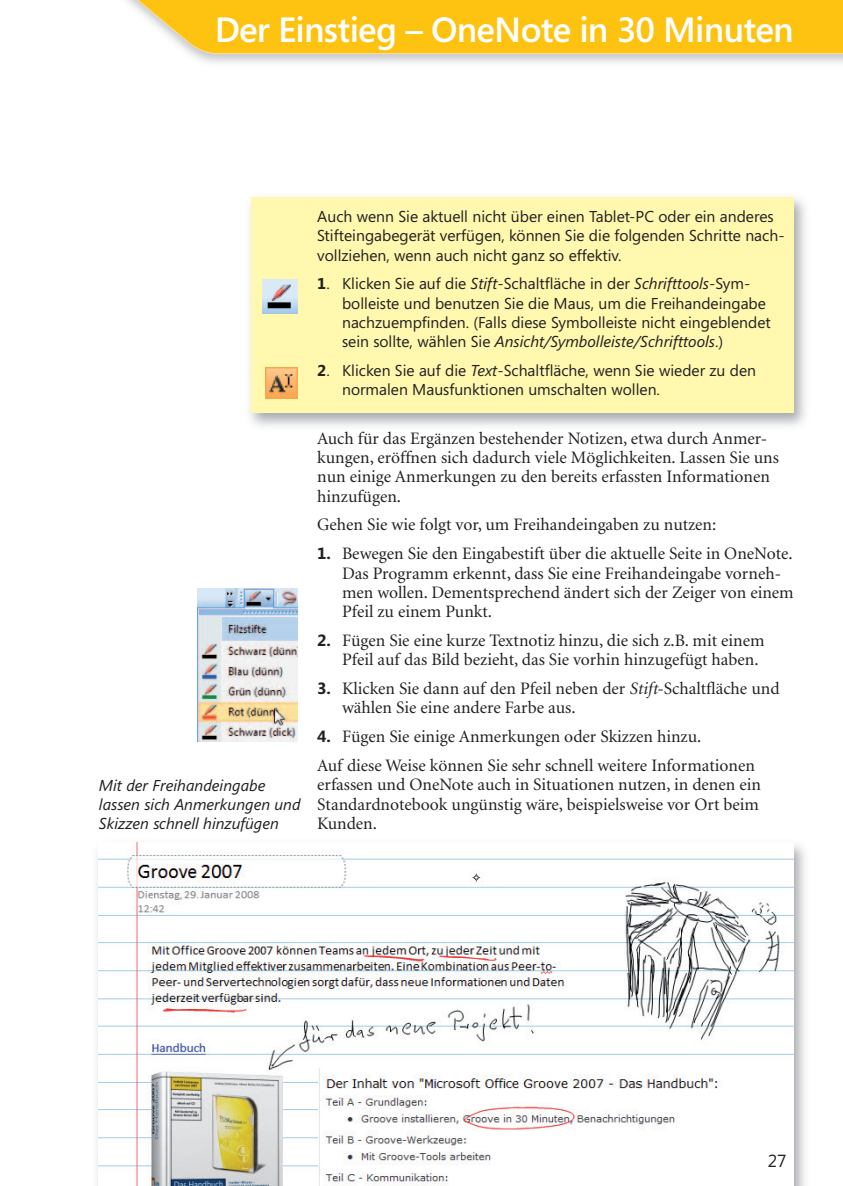
<style>
.page{position:relative;width:843px;height:1186px;background:#fff}
.page>*{position:absolute;margin:0;border:0;box-sizing:border-box;transform-origin:0 0}
.t1{font:600 35px "Segoe";letter-spacing:-.02em;color:#fff}
.t2{font:17.5px/19.2px "Minion";color:#231f20}
.t3{font:17.5px "Segoe";color:#231f20}
.t4{font:15.75px/19.2px "Segoe";color:#231f20}
.t5{font:italic 15.75px/19.2px "Segoe";color:#231f20}
.s1{font-weight:700}
.s2{font-style:italic}
.s3{font-family:"Segoe";font-weight:700;font-size:16.28px}
</style>
<div class="page">
<img style="left:250px;top:197px;width:556px;height:230px">
<div style="left:252px;top:197px;width:541px;height:215px;background:#fff8ae"></div>
<img style="left:262px;top:279px;width:35px;height:34px">
<img style="left:198px;top:589px;width:99px;height:153px">
<img style="left:265px;top:367px;width:32px;height:31px">
<img style="left:97px;top:842px;width:708px;height:344px">
<img style="left:99px;top:843px;width:694px;height:343px">
<svg style="left:122px;top:0;width:721px;height:54px;background:#fdc521"></svg>
<h1 class="t1" style="left:215px;top:15px;width:580px">Der Einstieg – OneNote in 30 Minuten</h1>
<p class="t5" style="left:99px;top:777px;width:203px">Mit der Freihandeingabe lassen sich Anmerkungen und<br>Skizzen schnell hinzufügen</p>
<p class="t4" style="left:317px;top:208px;width:469px">Auch wenn Sie aktuell nicht über einen Tablet-PC oder ein anderes<br>Stifteingabegerät verfügen, können Sie die folgenden Schritte nach&shy;vollziehen, wenn auch nicht ganz so effektiv.</p>
<p class="t4" style="left:342px;top:276px;width:430px;text-indent:-25px"><span class="s1">1</span>. Klicken Sie auf die <span class="s2">Stift</span>-Schaltfläche in der <span class="s2">Schrifttools</span>-Sym&shy;bolleiste und benutzen Sie die Maus, um die Freihandeingabe nachzuempfinden. (Falls diese Symbolleiste nicht eingeblendet sein sollte, wählen Sie <span class="s2">Ansicht/Symbolleiste/Schrifttools</span>.)</p>
<p class="t4" style="left:342px;top:362px;width:415px;text-indent:-25px"><span class="s1">2</span>. Klicken Sie auf die <span class="s2">Text</span>-Schaltfläche, wenn Sie wieder zu den normalen Mausfunktionen umschalten wollen.</p>
<p class="t2" style="left:317px;top:430px;width:463px">Auch für das Ergänzen bestehender Notizen, etwa durch Anmer&shy;kungen, eröffnen sich dadurch viele Möglichkeiten. Lassen Sie uns nun einige Anmerkungen zu den bereits erfassten Informationen hinzufügen.</p>
<p class="t2" style="left:317px;top:517px;width:400px">Gehen Sie wie folgt vor, um Freihandeingaben zu nutzen:</p>
<p class="t2" style="left:342px;top:545px;width:453px;text-indent:-25px"><span class="s3">1.</span> Bewegen Sie den Eingabestift über die aktuelle Seite in OneNote.<br>Das Programm erkennt, dass Sie eine Freihandeingabe vorneh&shy;men wollen. Dementsprechend ändert sich der Zeiger von einem Pfeil zu einem Punkt.</p>
<p class="t2" style="left:342px;top:632px;width:424px;text-indent:-25px"><span class="s3">2.</span> Fügen Sie eine kurze Textnotiz hinzu, die sich z.B. mit einem<br>Pfeil auf das Bild bezieht, das Sie vorhin hinzugefügt haben.</p>
<p class="t2" style="left:342px;top:680px;width:439px;text-indent:-25px"><span class="s3">3.</span> Klicken Sie dann auf den Pfeil neben der <span class="s2">Stift</span>-Schaltfläche und wählen Sie eine andere Farbe aus.</p>
<p class="t2" style="left:317px;top:723px;width:439px;line-height:28.9px"><span class="s3">4.</span> Fügen Sie einige Anmerkungen oder Skizzen hinzu.<br>Auf diese Weise können Sie sehr schnell weitere Informationen</p>
<p class="t2" style="left:317px;top:776px;width:445px;text-align:justify">erfassen und OneNote auch in Situationen nutzen, in denen ein Standardnotebook ungünstig wäre, beispielsweise vor Ort beim Kunden.</p>
<p class="t3" style="left:768px;top:1154px;width:20px">27</p>
</div>
